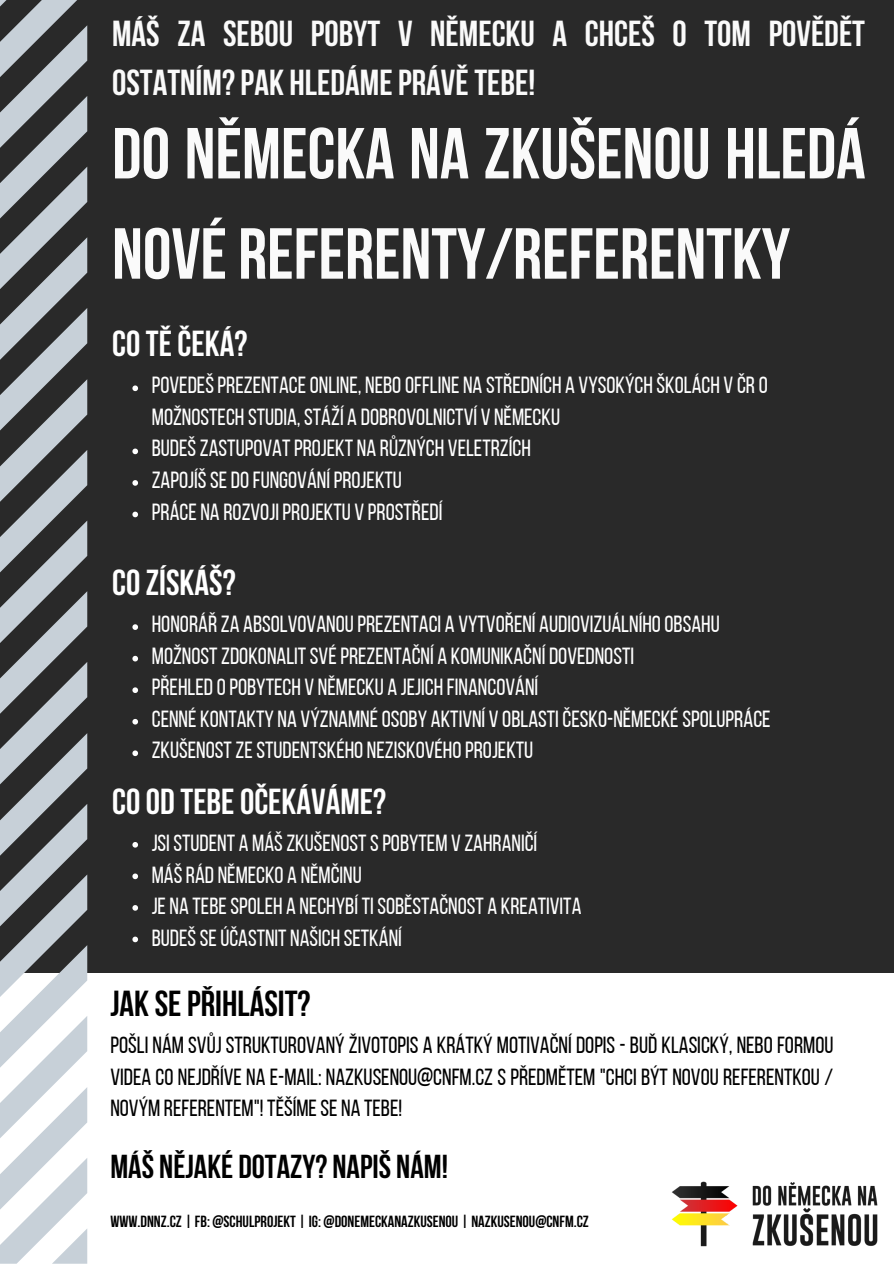
<style>
.page{position:relative;width:894px;height:1264px;background:#fff}
.page>*{position:absolute;margin:0;border:0;box-sizing:border-box;transform-origin:0 0}
.t1{font:700 72px/100.2px "Bebas Neue";color:#fafafa}
.t2{font:700 36px/49.5px "Bebas Neue";color:#fafafa}
.t3{font:700 36px "Bebas Neue";color:#fff}
.t4{font:700 36px "Bebas Neue";color:#000}
.t5{font:700 33px "Bebas Neue";color:#000}
.t6{font:23.25px/31.5px "Bebas Neue";color:#fff}
.t7{font:23.25px/31.5px "Bebas Neue";color:#000;text-align:justify}
.t8{font:700 16.05px "Bebas Neue";color:#000}
</style>
<div class="page">
<div style="left:0;top:0;width:893px;height:972px;background:#292929"></div>
<svg style="left:0;top:0;width:87px;height:1263px;fill:#c7d0d8"></svg>
<img style="left:671px;top:1181px;width:207px;height:66px">
<svg style="left:132px;top:385px;width:6px;height:6px"></svg>
<svg style="left:132px;top:448px;width:6px;height:6px"></svg>
<svg style="left:132px;top:480px;width:6px;height:5px"></svg>
<svg style="left:132px;top:511px;width:6px;height:6px"></svg>
<svg style="left:132px;top:624px;width:6px;height:6px"></svg>
<svg style="left:132px;top:656px;width:6px;height:5px"></svg>
<svg style="left:132px;top:687px;width:6px;height:6px"></svg>
<svg style="left:132px;top:719px;width:6px;height:5px"></svg>
<svg style="left:132px;top:750px;width:6px;height:6px"></svg>
<svg style="left:132px;top:842px;width:6px;height:5px"></svg>
<svg style="left:132px;top:873px;width:6px;height:6px"></svg>
<svg style="left:132px;top:905px;width:6px;height:5px"></svg>
<svg style="left:132px;top:936px;width:6px;height:6px"></svg>
<p class="t2" style="left:112px;top:12px;width:754px">MÁŠ ZA SEBOU POBYT V NĚMECKU A CHCEŠ O TOM POVĚDĚT<br>OSTATNÍM?PAK HLEDÁMEPRÁVĚTEBE!</p>
<p class="t1" style="left:112px;top:110px;width:754px">DO NĚMECKA NA ZKUŠENOU HLEDÁ<br>NOVÉ REFERENTY/REFERENTKY</p>
<p class="t3" style="left:112px;top:329px;width:137px">COTĚČEKÁ?</p>
<p class="t6" style="left:152px;top:372px;width:617px">POVEDEŠPREZENTACEONLINE, NEBOOFFLINE NA STŘEDNÍCH A VYSOKÝCH ŠKOLÁCH V ČRO<br>MOŽNOSTECH STUDIA, STÁŽÍ A DOBROVOLNICTVÍ V NĚMECKU</p>
<p class="t6" style="left:152px;top:435px;width:380px">BUDEŠZASTUPOVATPROJEKT NA RŮZNÝCH VELETRZÍCH</p>
<p class="t6" style="left:152px;top:466px;width:251px">ZAPOJÍŠSEDOFUNGOVÁNÍ PROJEKTU</p>
<p class="t6" style="left:152px;top:498px;width:292px">PRÁCE NA ROZVOJI PROJEKTU V PROSTŘEDÍ</p>
<p class="t3" style="left:112px;top:568px;width:125px">CO ZÍSKÁŠ?</p>
<p class="t6" style="left:152px;top:610px;width:569px">HONORÁŘZA ABSOLVOVANOUPREZENTACI A VYTVOŘENÍ AUDIOVIZUÁLNÍHOOBSAHU</p>
<p class="t6" style="left:152px;top:642px;width:483px">MOŽNOSTZDOKONALITSVÉPREZENTAČNÍ A KOMUNIKAČNÍ DOVEDNOSTI</p>
<p class="t6" style="left:152px;top:673px;width:388px">PŘEHLEDOPOBYTECH V NĚMECKU A JEJICH FINANCOVÁNÍ</p>
<p class="t6" style="left:152px;top:705px;width:620px">CENNÉ KONTAKTY NA VÝZNAMNÉOSOBY AKTIVNÍ V OBLASTI ČESKO-NĚMECKÉSPOLUPRÁCE</p>
<p class="t6" style="left:152px;top:736px;width:383px">ZKUŠENOSTZESTUDENTSKÉHO NEZISKOVÉHOPROJEKTU</p>
<p class="t3" style="left:112px;top:786px;width:275px">COOD TEBE OČEKÁVÁME?</p>
<p class="t6" style="left:152px;top:829px;width:387px">JSI STUDENT A MÁŠZKUŠENOSTSPOBYTEM V ZAHRANIČÍ</p>
<p class="t6" style="left:152px;top:861px;width:211px">MÁŠRÁD NĚMECKO A NĚMČINU</p>
<p class="t6" style="left:152px;top:892px;width:431px">JE NA TEBESPOLEH A NECHYBÍ TI SOBĚSTAČNOST A KREATIVITA</p>
<p class="t6" style="left:152px;top:924px;width:251px">BUDEŠSEÚČASTNIT NAŠICH SETKÁNÍ</p>
<p class="t4" style="left:110px;top:989px;width:202px">JAK SE PŘIHLÁSIT?</p>
<p class="t7" style="left:110px;top:1031px;width:724px">POŠLI NÁM SVŮJ STRUKTUROVANÝ ŽIVOTOPIS A KRÁTKÝ MOTIVAČNÍ DOPIS - BUĎ KLASICKÝ, NEBO FORMOU VIDEA CO NEJDŘÍVE NA E-MAIL: NAZKUSENOU@CNFM.CZ S PŘEDMĚTEM "CHCI BÝT NOVOU REFERENTKOU / NOVÝM REFERENTEM"! TĚŠÍMESE NA TEBE!</p>
<p class="t5" style="left:110px;top:1153px;width:339px">MÁŠ NĚJAKÉ DOTAZY? NAPIŠ NÁM!</p>
<p class="t8" style="left:110px;top:1214px;width:480px">WWW.DNNZ.CZ | FB: @SCHULPROJEKT | IG: @DONEMECKANAZKUSENOU | NAZKUSENOU@CNFM.CZ</p>
</div>
